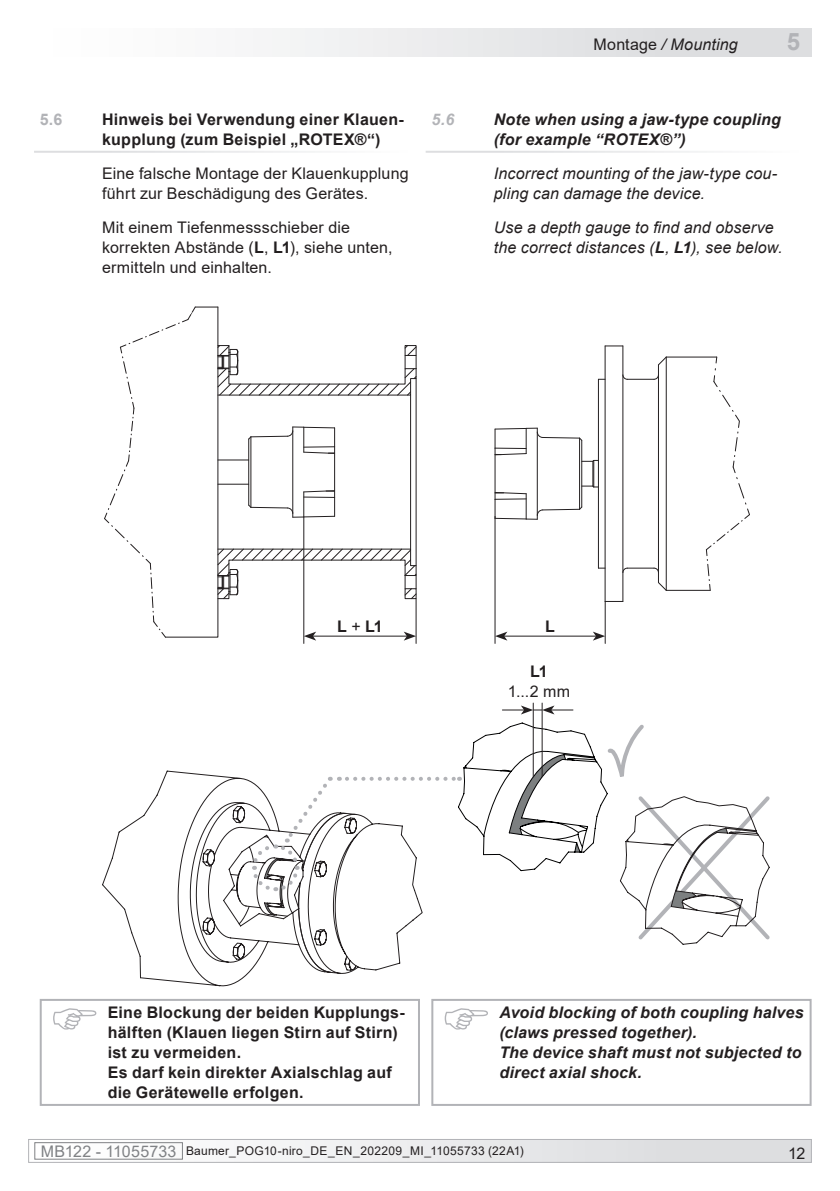
<style>
.page{position:relative;width:840px;height:1191px;background:#fff}
.page>*{position:absolute;margin:0;border:0;box-sizing:border-box;transform-origin:0 0}
.t1{font:700 24px "Arial";color:#b2b3b7}
.Kapitel_Text_DE{font:16px/20px "Arial";letter-spacing:.01em;color:#231f20}
.Kapitel_Text_EN{font:italic 16px/20px "Arial";letter-spacing:.01em;color:#231f20}
.Achtung_DE{font:700 16px/20px "Arial";letter-spacing:.02em;color:#231f20}
.Achtung_EN{font:italic 700 16px/20px "Arial";letter-spacing:.015em;color:#231f20}
.Kapitel_1-1_DE{font:700 16px/20px "Arial";letter-spacing:.015em;color:#231f20}
.Kapitel_1-1_EN{font:italic 700 16px/20px "Arial";letter-spacing:.015em;color:#231f20}
.DE_zentriert{font:16px/20px "Arial";color:#231f20;text-align:center}
.DE_links{font:700 16px "Arial";color:#231f20}
.Kapitel_1-1_DE-2{font:700 16px "Arial";color:#b2b3b7}
.Kapitel_1-1_EN-2{font:italic 700 16px "Arial";color:#b2b3b7}
.t2{font:12px "Arial";letter-spacing:.02em;color:#231f20}
.s1{font-weight:700}
.s2{font-style:normal}
.s3{font-weight:400}
.s4{font-size:16px;color:#808285}
</style>
<div class="page">
<div style="left:28px;top:28px;width:783px;height:29px;background:linear-gradient(to right,#fff,#d8d9dc)"></div>
<div style="left:29px;top:1139px;width:781px;height:23px;background:linear-gradient(to right,#f9f9f9,#dbdcdf)"></div>
<div style="left:35px;top:1142px;width:147px;height:17px;border:1px solid #808285"></div>
<div style="left:28px;top:1139px;width:783px;height:23px;border:1px solid #b2b3b7"></div>
<svg style="left:494px;top:427px;width:103px;height:93px"></svg>
<svg style="left:704px;top:356px;width:46px;height:234px"></svg>
<hr style="left:665px;top:357px;width:1px;height:233px;background:#231f20">
<hr style="left:597px;top:379px;width:1px;height:189px;background:#231f20">
<hr style="left:604px;top:346px;width:1px;height:255px;background:#231f20">
<hr style="left:622px;top:346px;width:1px;height:255px;background:#231f20">
<hr style="left:657px;top:365px;width:1px;height:217px;background:#231f20">
<hr style="left:666px;top:357px;width:50px;height:1px;background:#231f20">
<hr style="left:666px;top:590px;width:43px;height:1px;background:#231f20">
<svg style="left:604px;top:345px;width:18px;height:1px"></svg>
<svg style="left:605px;top:601px;width:17px;height:1px"></svg>
<svg style="left:622px;top:567px;width:37px;height:6px"></svg>
<svg style="left:622px;top:374px;width:37px;height:6px"></svg>
<svg style="left:657px;top:356px;width:10px;height:10px"></svg>
<svg style="left:657px;top:581px;width:10px;height:10px"></svg>
<svg style="left:53px;top:1008px;width:43px;height:21px"></svg>
<div style="left:40px;top:999px;width:380px;height:107px;border:2px solid #b2b3b7"></div>
<svg style="left:444px;top:1008px;width:43px;height:21px"></svg>
<div style="left:431px;top:999px;width:380px;height:107px;border:2px solid #b2b3b7"></div>
<hr style="left:303px;top:517px;width:1px;height:126px;background:#231f20">
<hr style="left:494px;top:516px;width:1px;height:127px;background:#231f20">
<hr style="left:415px;top:599px;width:1px;height:44px;background:#231f20">
<hr style="left:604px;top:601px;width:1px;height:42px;background:#231f20">
<svg style="left:104px;top:306px;width:313px;height:334px"></svg>
<hr style="left:504px;top:635px;width:91px;height:1px;background:#231f20">
<svg style="left:592px;top:631px;width:13px;height:9px"></svg>
<svg style="left:494px;top:631px;width:13px;height:9px"></svg>
<svg style="left:102px;top:770px;width:146px;height:216px"></svg>
<hr style="left:532px;top:703px;width:1px;height:74px;background:#231f20">
<hr style="left:541px;top:703px;width:1px;height:74px;background:#231f20">
<svg style="left:502px;top:705px;width:70px;height:9px"></svg>
<svg style="left:236px;top:721px;width:534px;height:253px"></svg>
<p class="Kapitel_1-1_DE-2" style="left:40px;top:108px;width:24px">5.6</p>
<p class="Kapitel_1-1_DE" style="left:102px;top:110px;width:303px">Hinweis bei Verwendung einer Klauen&shy;kupplung (zum Beispiel „ROTEX®“)</p>
<p class="Kapitel_Text_DE" style="left:102px;top:163px;width:308px">Eine falsche Montage der Klauenkupplung führt zur Beschädigung des Gerätes.</p>
<p class="Kapitel_Text_DE" style="left:102px;top:218px;width:292px">Mit einem Tiefenmessschieber die korrekten Abstände (<span class="s1">L</span>, <span class="s1">L1</span>), siehe unten, ermitteln und einhalten.</p>
<p class="Kapitel_Text_EN" style="left:593px;top:34px;width:146px"><span class="s2">Montage</span> / Mounting</p>
<h1 class="t1" style="left:786px;top:24px;width:15px">5</h1>
<p class="Kapitel_1-1_EN-2" style="left:431px;top:109px;width:24px">5.6</p>
<p class="Kapitel_1-1_EN" style="left:493px;top:110px;width:288px">Note when using a jaw-type coupling (for example “ROTEX®”)</p>
<p class="Kapitel_Text_EN" style="left:493px;top:164px;width:285px">Incorrect mounting of the jaw-type cou&shy;pling can damage the device.</p>
<p class="Kapitel_Text_EN" style="left:493px;top:218px;width:290px">Use a depth gauge to find and observe the correct distances (<span class="s1">L</span>, <span class="s1">L1</span>), see below.</p>
<p class="DE_links" style="left:337px;top:614px;width:47px">L <span class="s3">+</span> L1</p>
<p class="DE_links" style="left:545px;top:614px;width:11px">L</p>
<p class="DE_zentriert" style="left:507px;top:661px;width:64px"><span class="s1">L1<br></span>1...2 mm</p>
<p class="Achtung_DE" style="left:108px;top:1002px;width:298px">Eine Blockung der beiden Kupplungs&shy;hälften (Klauen liegen Stirn auf Stirn) ist zu vermeiden.<br>Es darf kein direkter Axialschlag auf die Gerätewelle erfolgen.</p>
<p class="Achtung_EN" style="left:499px;top:1003px;width:306px">Avoid blocking of both coupling halves (claws pressed together).<br>The device shaft must not subjected to direct axial shock.</p>
<p class="t2" style="left:41px;top:1143px;width:484px"><span class="s4">MB122 - 11055733</span> Baumer_POG10-niro_DE_EN_202209_MI_11055733 (22A1)</p>
<p class="Kapitel_Text_DE" style="left:787px;top:1143px;width:19px">12</p>
</div>
